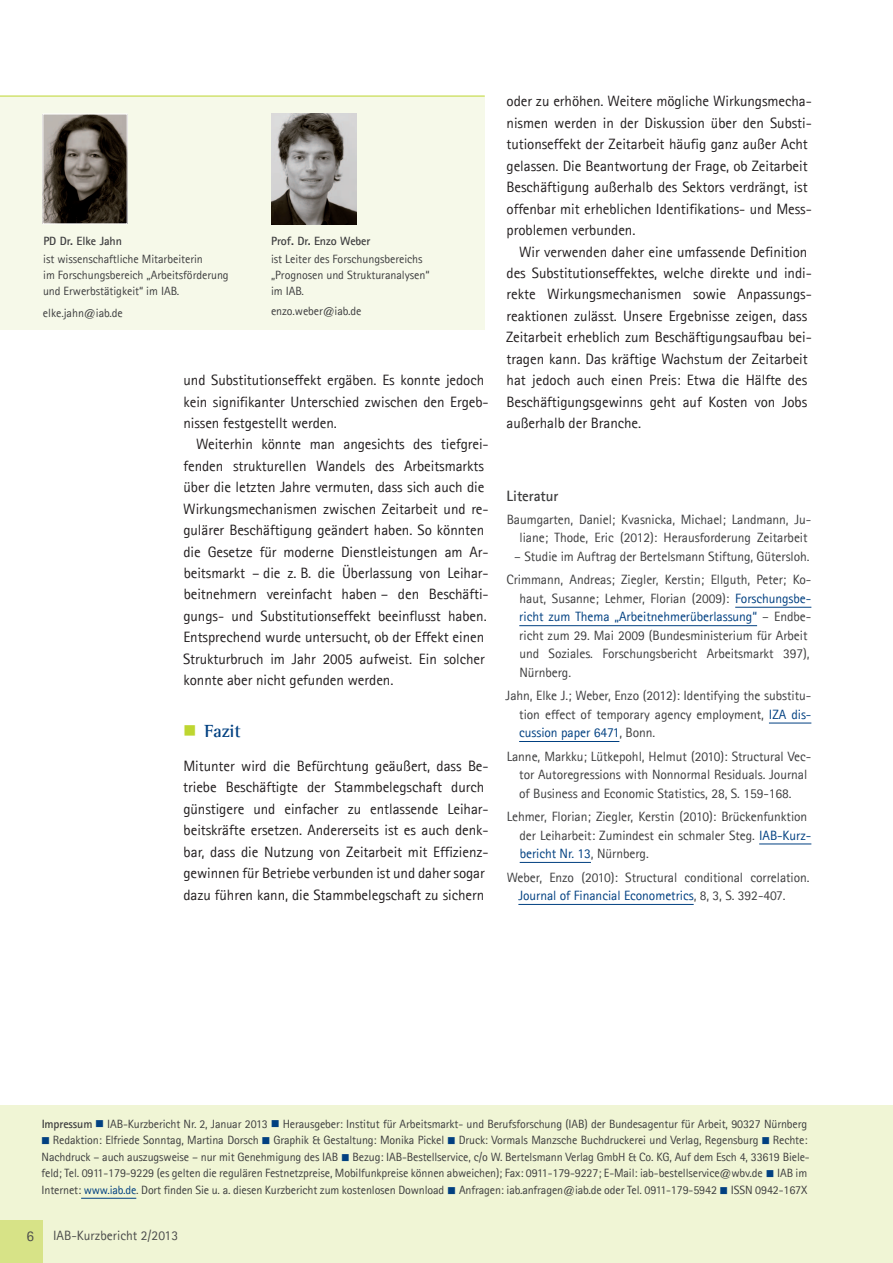
<style>
.page{position:relative;width:893px;height:1263px;background:#fff}
.page>*{position:absolute;margin:0;border:0;box-sizing:border-box;transform-origin:0 0}
.t1{font:700 18px "Agfa Rotis Semi Serif";letter-spacing:-.005em;color:#014081}
.t2{font:15px/21.5px "Agfa Rotis Sans Serif";letter-spacing:-.005em;color:#231f20}
.t3{font:700 15px "Agfa Rotis Sans Serif";letter-spacing:-.005em;color:#3e3e3f}
.t4{font:15px "Agfa Rotis Sans Serif";color:#4b4c4b}
.t5{font:13.5px/18.5px "Agfa Rotis Sans Serif";letter-spacing:-.005em;color:#3e3e3f}
.t6{font:13.5px "Agfa Rotis Sans Serif";color:#4b4c4b}
.t7{font:12px/15.8px "Agfa Rotis Sans Serif";letter-spacing:-.01em;color:#3e3e3f}
.t8{font:700 12px "Agfa Rotis Sans Serif";letter-spacing:-.005em;color:#3e3e3f}
.s1{color:#014081}
.s2{font-weight:700}
</style>
<div class="page">
<div style="left:0;top:1106px;width:893px;height:157px;background:#f0f5d5"></div>
<hr style="left:81px;top:1198px;width:55px;height:1px;background:#014081">
<hr style="left:735px;top:607px;width:76px;height:1px;background:#014081">
<hr style="left:519px;top:625px;width:238px;height:1px;background:#014081">
<hr style="left:769px;top:723px;width:42px;height:1px;background:#014081">
<hr style="left:519px;top:741px;width:100px;height:1px;background:#014081">
<hr style="left:759px;top:844px;width:52px;height:1px;background:#014081">
<hr style="left:520px;top:862px;width:71px;height:1px;background:#014081">
<hr style="left:518px;top:904px;width:176px;height:1px;background:#014081">
<div style="left:0;top:96px;width:485px;height:234px;background:#f6f9e9"></div>
<hr style="left:0;top:96px;width:485px;height:1px;background:#bed630">
<img style="left:271px;top:114px;width:85px;height:110px">
<img style="left:45px;top:116px;width:81px;height:106px">
<div style="left:43px;top:114px;width:85px;height:110px;border:1px solid #fff"></div>
<div style="left:0;top:1220px;width:43px;height:43px;background:#d7e387"></div>
<p class="t8" style="left:43px;top:234px;width:80px">PD Dr. Elke Jahn</p>
<p class="t7" style="left:43px;top:251px;width:187px">ist wissenschaftliche Mitarbeiterin<br>im Forschungsbereich „Arbeitsförderung und Erwerbstätigkeit“ im IAB.</p>
<p class="t7" style="left:43px;top:305px;width:81px">elke.jahn@iab.de</p>
<p class="t8" style="left:271px;top:234px;width:101px">Prof. Dr. Enzo Weber</p>
<p class="t7" style="left:271px;top:251px;width:160px">ist Leiter des Forschungsbereichs „Prognosen und Strukturanalysen“ im IAB.</p>
<p class="t7" style="left:271px;top:303px;width:92px">enzo.weber@iab.de</p>
<p class="t2" style="left:183px;top:369px;width:307px">und Substitutionseffekt ergäben. Es konnte jedoch kein signifikanter Unterschied zwischen den Ergeb&shy;nissen festgestellt werden.</p>
<p class="t2" style="left:183px;top:433px;width:307px;text-indent:13px">Weiterhin könnte man angesichts des tiefgrei&shy;fenden strukturellen Wandels des Arbeitsmarkts über die letzten Jahre vermuten, dass sich auch die Wirkungsmechanismen zwischen Zeitarbeit und re&shy;gulärer Beschäftigung geändert haben. So könnten die Gesetze für moderne Dienstleistungen am Ar&shy;beitsmarkt – die z. B. die Überlassung von Leihar&shy;beitnehmern vereinfacht haben – den Beschäfti&shy;gungs- und Substitutionseffekt beeinflusst haben.<br>Entsprechend wurde untersucht, ob der Effekt einen Strukturbruch im Jahr 2005 aufweist. Ein solcher konnte aber nicht gefunden werden.</p>
<p class="t1" style="left:205px;top:720px;width:38px">Fazit</p>
<p class="t2" style="left:183px;top:755px;width:307px">Mitunter wird die Befürchtung geäußert, dass Be&shy;triebe Beschäftigte der Stammbelegschaft durch günstigere und einfacher zu entlassende Leihar&shy;beitskräfte ersetzen. Andererseits ist es auch denk&shy;bar, dass die Nutzung von Zeitarbeit mit Effizienz&shy;gewinnen für Betriebe verbunden ist und daher sogar dazu führen kann, die Stammbelegschaft zu sichern</p>
<p class="t2" style="left:506px;top:91px;width:307px">oder zu erhöhen. Weitere mögliche Wirkungsmecha&shy;nismen werden in der Diskussion über den Substi&shy;tutionseffekt der Zeitarbeit häufig ganz außer Acht gelassen. Die Beantwortung der Frage, ob Zeitarbeit Beschäftigung außerhalb des Sektors verdrängt, ist offenbar mit erheblichen Identifikations- und Mess&shy;problemen verbunden.</p>
<p class="t2" style="left:506px;top:241px;width:307px;text-indent:13px">Wir verwenden daher eine umfassende Definition des Substitutionseffektes, welche direkte und indi&shy;rekte Wirkungsmechanismen sowie Anpassungs&shy;reaktionen zulässt. Unsere Ergebnisse zeigen, dass Zeitarbeit erheblich zum Beschäftigungsaufbau bei&shy;tragen kann. Das kräftige Wachstum der Zeitarbeit hat jedoch auch einen Preis: Etwa die Hälfte des Beschäftigungsgewinns geht auf Kosten von Jobs außerhalb der Branche.</p>
<p class="t3" style="left:507px;top:487px;width:53px">Literatur</p>
<p class="t5" style="left:507px;top:510px;width:306px;text-align:right">Baumgarten, Daniel; Kvasnicka, Michael; Landmann, Ju&shy;liane; Thode, Eric (2012): Herausforderung Zeitarbeit</p>
<p class="t5" style="left:506px;top:544px;width:306px;line-height:23.5px;text-align:center">– Studie im Auftrag der Bertelsmann Stiftung, Gütersloh.<br>Crimmann, Andreas; Ziegler, Kerstin; Ellguth, Peter; Ko-</p>
<p class="t5" style="left:519px;top:589px;width:294px">haut, Susanne; Lehmer, Florian (2009): <span class="s1">Forschungsbe&shy;richt zum Thema „Arbeitnehmerüberlassung“</span> – Endbe&shy;richt zum 29. Mai 2009 (Bundesministerium für Arbeit und Soziales. Forschungsbericht Arbeitsmarkt 397), Nürnberg.</p>
<p class="t5" style="left:519px;top:686px;width:294px;text-align:justify;text-indent:-13px">Jahn, Elke J.; Weber, Enzo (2012): Identifying the substitu&shy;tion effect of temporary agency employment, <span class="s1">IZA dis&shy;cussion paper 6471</span>, Bonn.</p>
<p class="t5" style="left:519px;top:747px;width:294px;text-indent:-12px">Lanne, Markku; Lütkepohl, Helmut (2010): Structural Vec&shy;tor Autoregressions with Nonnormal Residuals. Journal of Business and Economic Statistics, 28, S. 159-168.</p>
<p class="t5" style="left:519px;top:807px;width:293px;text-indent:-13px">Lehmer, Florian; Ziegler, Kerstin (2010): Brückenfunktion der Leiharbeit: Zumindest ein schmaler Steg. <span class="s1">IAB-Kurz&shy;bericht Nr. 13</span>, Nürnberg.</p>
<p class="t5" style="left:518px;top:868px;width:293px;text-indent:-12px">Weber, Enzo (2010): Structural conditional correlation.<br><span class="s1">Journal of Financial Econometrics</span>, 8, 3, S. 392-407.</p>
<p class="t7" style="left:42px;top:1116px;width:767px"><span class="s2">Impressum</span> <span class="s1">■</span> IAB-Kurzbericht Nr. 2, Januar 2013 <span class="s1">■</span> Herausgeber: Institut für Arbeitsmarkt- und Berufsforschung (IAB) der Bundesagentur für Arbeit, 90327 Nürnberg</p>
<p class="t7" style="left:41px;top:1132px;width:769px;line-height:16.5px;text-align:justify"><span class="s1">■</span> Redaktion: Elfriede Sonntag, Martina Dorsch <span class="s1">■</span> Graphik &amp; Gestaltung: Monika Pickel <span class="s1">■</span> Druck: Vormals Manzsche Buchdruckerei und Verlag, Regensburg <span class="s1">■</span> Rechte:<br>Nachdruck – auch auszugsweise – nur mit Genehmigung des IAB <span class="s1">■</span> Bezug: IAB-Bestellservice, c/o W. Bertelsmann Verlag GmbH &amp; Co. KG, Auf dem Esch 4, 33619 Biele&shy;feld; Tel. 0911-179-9229 (es gelten die regulären Festnetzpreise, Mobilfunkpreise können abweichen); Fax: 0911-179-9227; E-Mail: iab-bestellservice@wbv.de <span class="s1">■</span> IAB im Internet: <span class="s1">www.iab.de</span>. Dort finden Sie u. a. diesen Kurzbericht zum kostenlosen Download <span class="s1">■</span> Anfragen: iab.anfragen@iab.de oder Tel. 0911-179-5942 <span class="s1">■</span> ISSN 0942-167X</p>
<p class="t4" style="left:27px;top:1227px;width:9px">6</p>
<p class="t6" style="left:53px;top:1227px;width:126px">IAB-Kurzbericht 2/2013</p>
</div>
